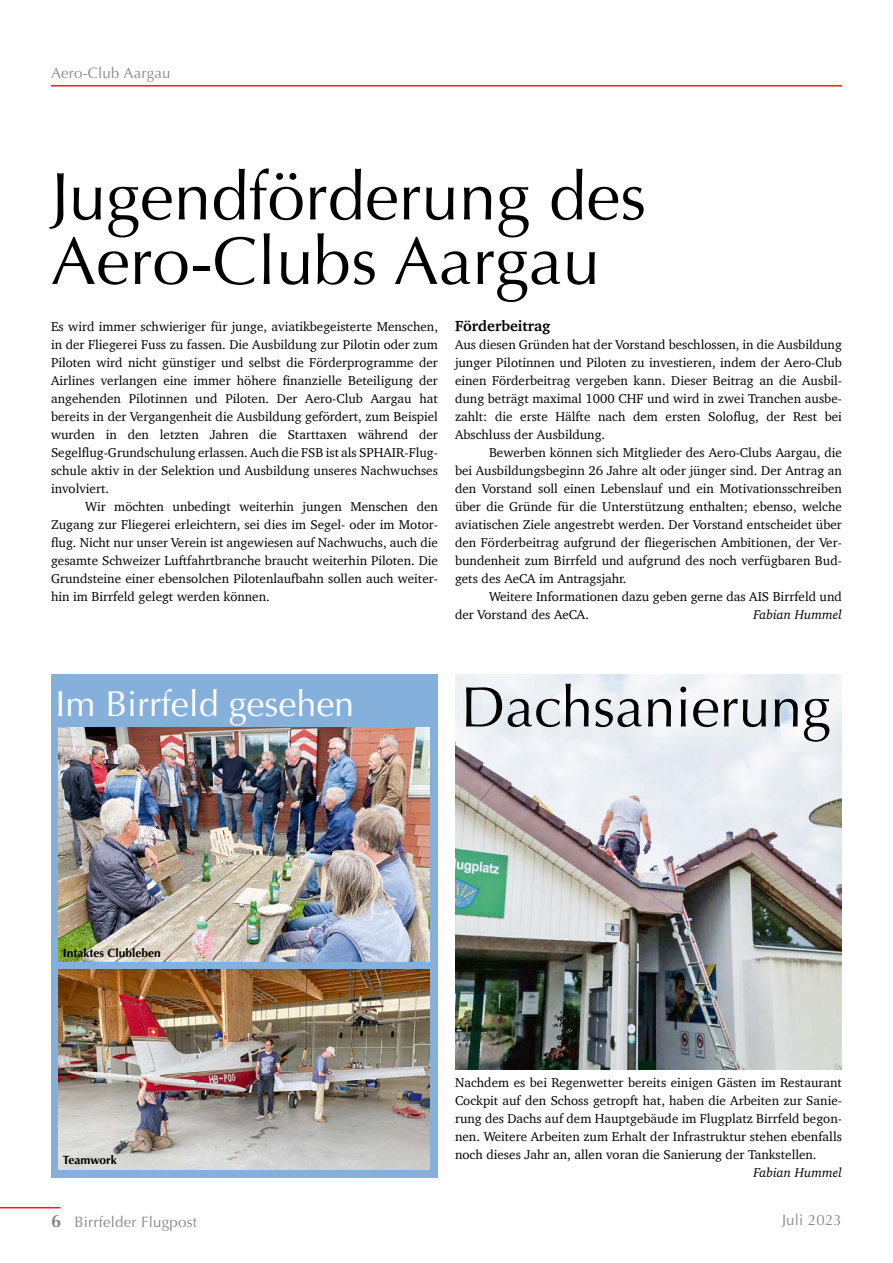
<style>
.page{position:relative;width:893px;height:1263px;background:#fff}
.page>*{position:absolute;margin:0;border:0;box-sizing:border-box;transform-origin:0 0}
.t1{font:67.5px/64.5px "Optima";color:#000}
.t2{font:57px "Optima";color:#000}
.t3{font:36px "Optima";color:#fff}
.t4{font:15px "Optima";letter-spacing:.015em;color:#878988}
.t5{font:700 15px "Charter";color:#000}
.t6{font:13.2px/18px "Charter";color:#000;text-align:justify}
.t7{font:italic 13.2px "Charter";color:#000}
.t8{font:700 12px "Optima";color:#000}
.s1{font-weight:700;font-size:18px}
</style>
<div class="page">
<hr style="left:51px;top:85px;width:791px;height:2px;background:#e8210b">
<hr style="left:0;top:1207px;width:61px;height:1px;background:#e8210b">
<img style="left:455px;top:674px;width:386px;height:395px">
<div style="left:51px;top:674px;width:387px;height:504px;background:#86b0dc"></div>
<img style="left:58px;top:727px;width:372px;height:234px">
<img style="left:58px;top:969px;width:372px;height:201px">
<p class="t4" style="left:51px;top:64px;width:121px">Aero-Club Aargau</p>
<h1 class="t1" style="left:51px;top:165px;width:597px">Jugendförderung des<br>Aero-Clubs Aargau</h1>
<p class="t6" style="left:51px;top:318px;width:388px">Es wird immer schwieriger für junge, aviatikbegeisterte Menschen, in der Fliegerei Fuss zu fassen. Die Ausbildung zur Pilotin oder zum Piloten wird nicht günstiger und selbst die Förderprogramme der Airlines verlangen eine immer höhere finanzielle Beteiligung der angehenden Pilotinnen und Piloten. Der Aero-Club Aargau hat bereits in der Vergangenheit die Ausbildung gefördert, zum Beispiel wurden in den letzten Jahren die Starttaxen während der Segelflug-Grundschulung erlassen. Auch die FSB ist als SPHAIR-Flug&shy;schule aktiv in der Selektion und Ausbildung unseres Nachwuchses involviert.</p>
<p class="t6" style="left:51px;top:497px;width:388px;text-indent:34px">Wir möchten unbedingt weiterhin jungen Menschen den Zugang zur Fliegerei erleichtern, sei dies im Segel- oder im Motor&shy;flug. Nicht nur unser Verein ist angewiesen auf Nachwuchs, auch die gesamte Schweizer Luftfahrtbranche braucht weiterhin Piloten. Die Grundsteine einer ebensolchen Pilotenlaufbahn sollen auch weiter&shy;hin im Birrfeld gelegt werden können.</p>
<p class="t5" style="left:455px;top:313px;width:97px">Förderbeitrag</p>
<p class="t6" style="left:455px;top:336px;width:388px">Aus diesen Gründen hat der Vorstand beschlossen, in die Ausbildung junger Pilotinnen und Piloten zu investieren, indem der Aero-Club einen Förderbeitrag vergeben kann. Dieser Beitrag an die Ausbil&shy;dung beträgt maximal 1000 CHF und wird in zwei Tranchen ausbe&shy;zahlt: die erste Hälfte nach dem ersten Soloflug, der Rest bei Abschluss der Ausbildung.</p>
<p class="t6" style="left:455px;top:444px;width:388px;text-indent:34px">Bewerben können sich Mitglieder des Aero-Clubs Aargau, die bei Ausbildungsbeginn 26 Jahre alt oder jünger sind. Der Antrag an den Vorstand soll einen Lebenslauf und ein Motivationsschreiben über die Gründe für die Unterstützung enthalten; ebenso, welche aviatischen Ziele angestrebt werden. Der Vorstand entscheidet über den Förderbeitrag aufgrund der fliegerischen Ambitionen, der Ver&shy;bundenheit zum Birrfeld und aufgrund des noch verfügbaren Bud&shy;gets des AeCA im Antragsjahr.</p>
<p class="t6" style="left:455px;top:587px;width:388px;text-indent:34px">Weitere Informationen dazu geben gerne das AIS Birrfeld und der Vorstand des AeCA.</p>
<p class="t7" style="left:753px;top:604px;width:90px">Fabian Hummel</p>
<h3 class="t3" style="left:56px;top:682px;width:300px">Im Birrfeld gesehen</h3>
<h2 class="t2" style="left:461px;top:674px;width:371px">Dachsanierung</h2>
<p class="t8" style="left:63px;top:945px;width:100px">Intaktes Clubleben</p>
<p class="t8" style="left:63px;top:1153px;width:55px">Teamwork</p>
<p class="t6" style="left:455px;top:1074px;width:388px">Nachdem es bei Regenwetter bereits einigen Gästen im Restaurant Cockpit auf den Schoss getropft hat, haben die Arbeiten zur Sanie&shy;rung des Dachs auf dem Hauptgebäude im Flugplatz Birrfeld begon&shy;nen. Weitere Arbeiten zum Erhalt der Infrastruktur stehen ebenfalls noch dieses Jahr an, allen voran die Sanierung der Tankstellen.</p>
<p class="t7" style="left:753px;top:1162px;width:90px">Fabian Hummel</p>
<p class="t4" style="left:51px;top:1214px;width:147px"><span class="s1">6</span> Birrfelder Flugpost</p>
<p class="t4" style="left:782px;top:1211px;width:61px">Juli 2023</p>
</div>
